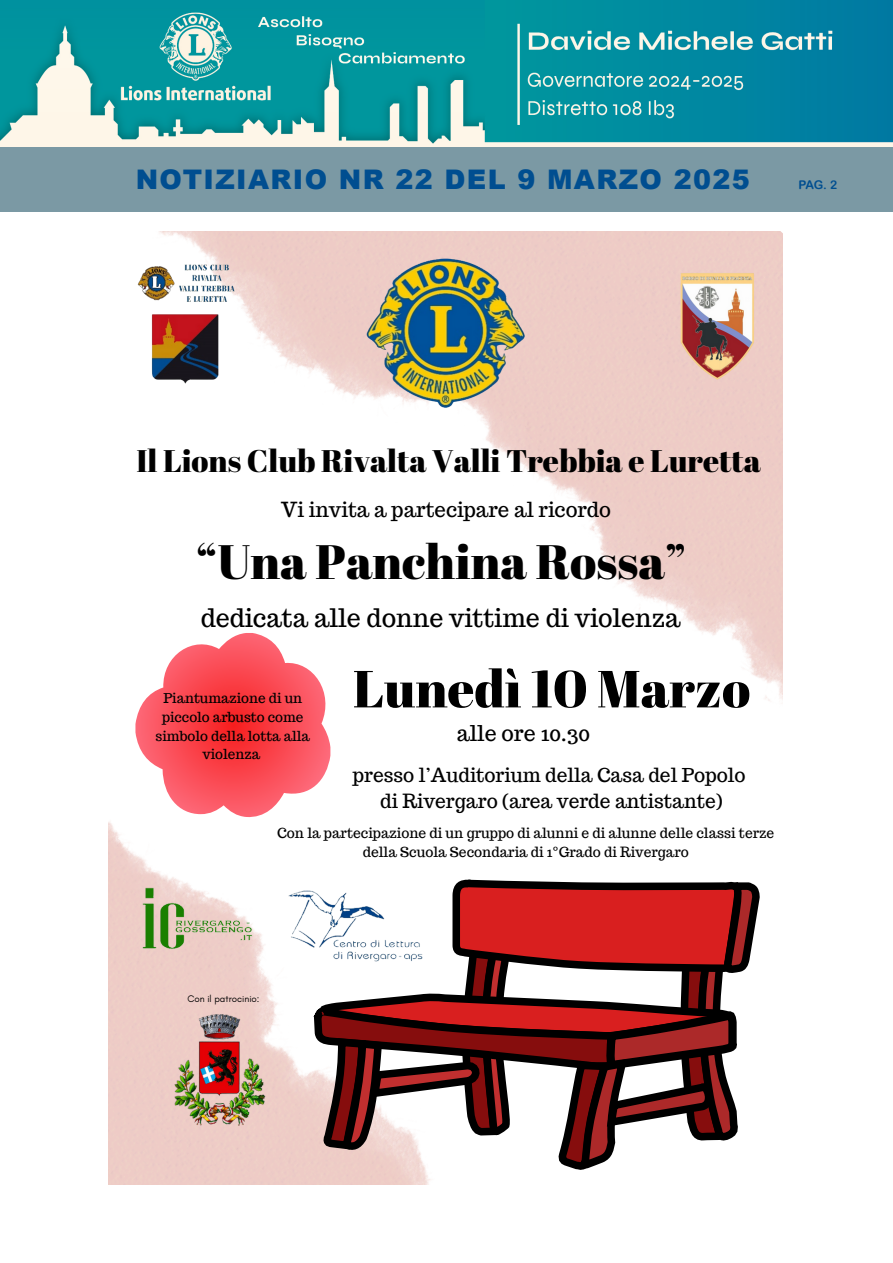
<style>
.page{position:relative;width:893px;height:1263px;background:#fff}
.page>*{position:absolute;margin:0;border:0;box-sizing:border-box;transform-origin:0 0}
.t1{font:52.05px "Abril Fatface";color:#000}
.t2{font:48.3px "Abril Fatface";color:#000}
.t3{font:31.2px "Abril Fatface";color:#000}
.t4{font:900 27px "Arial";letter-spacing:.05em;color:#004e90}
.t5{font:25.05px "Trocchi";color:#000}
.t6{font:21.3px "Trocchi";color:#000}
.t7{font:20.4px "Trocchi";color:#000}
.t8{font:19.2px/26.2px "Trocchi";color:#000;text-align:center}
.t9{font:13.8px/19px "Trocchi";color:#000;text-align:center}
.t10{font:13.65px/18.6px "Trocchi";color:#000;text-align:center}
.t11{font:12px "Arial Rounded MT Bold";color:#004e90}
.t12{font:9.75px "Glacial Indifference";color:#000}
</style>
<div class="page">
<div style="left:0;top:147px;width:893px;height:65px;background:#7b99a4"></div>
<img style="left:0;top:0;width:893px;height:147px">
<img style="left:109px;top:232px;width:673px;height:953px">
<svg style="left:312px;top:879px;width:447px;height:291px"></svg>
<img style="left:284px;top:886px;width:145px;height:89px">
<img style="left:130px;top:886px;width:141px;height:68px">
<img style="left:171px;top:1012px;width:100px;height:114px">
<img style="left:365px;top:258px;width:161px;height:152px">
<img style="left:130px;top:261px;width:112px;height:126px">
<img style="left:643px;top:251px;width:139px;height:145px">
<svg style="left:135px;top:633px;width:195px;height:184px"></svg>
<h3 class="t4" style="left:136px;top:170px;width:616px">NOTIZIARIO NR 22 DEL 9 MARZO 2025</h3>
<p class="t11" style="left:799px;top:180px;width:40px">PAG. 2</p>
<h3 class="t3" style="left:136px;top:439px;width:626px">Il Lions Club Rivalta Valli Trebbia e Luretta</h3>
<h3 class="t7" style="left:281px;top:496px;width:331px">Vi invita a partecipare al ricordo</h3>
<h2 class="t2" style="left:196px;top:527px;width:492px">“Una Panchina Rossa”</h2>
<h3 class="t5" style="left:201px;top:602px;width:481px">dedicata alle donne vittime di violenza</h3>
<p class="t10" style="left:156px;top:689px;width:156px">Piantumazione di un piccolo arbusto come simbolo della lotta alla violenza</p>
<h1 class="t1" style="left:353px;top:652px;width:399px">Lunedì 10 Marzo</h1>
<h3 class="t6" style="left:457px;top:719px;width:135px">alle ore 10.30</h3>
<h3 class="t8" style="left:353px;top:761px;width:394px">presso l’Auditorium della Casa del Popolo di Rivergaro (area verde antistante)</h3>
<p class="t9" style="left:277px;top:823px;width:499px">Con la partecipazione di un gruppo di alunni e di alunne delle classi terze della Scuola Secondaria di 1°Grado di Rivergaro</p>
<p class="t12" style="left:187px;top:993px;width:74px">Con il patrocinio:</p>
</div>
